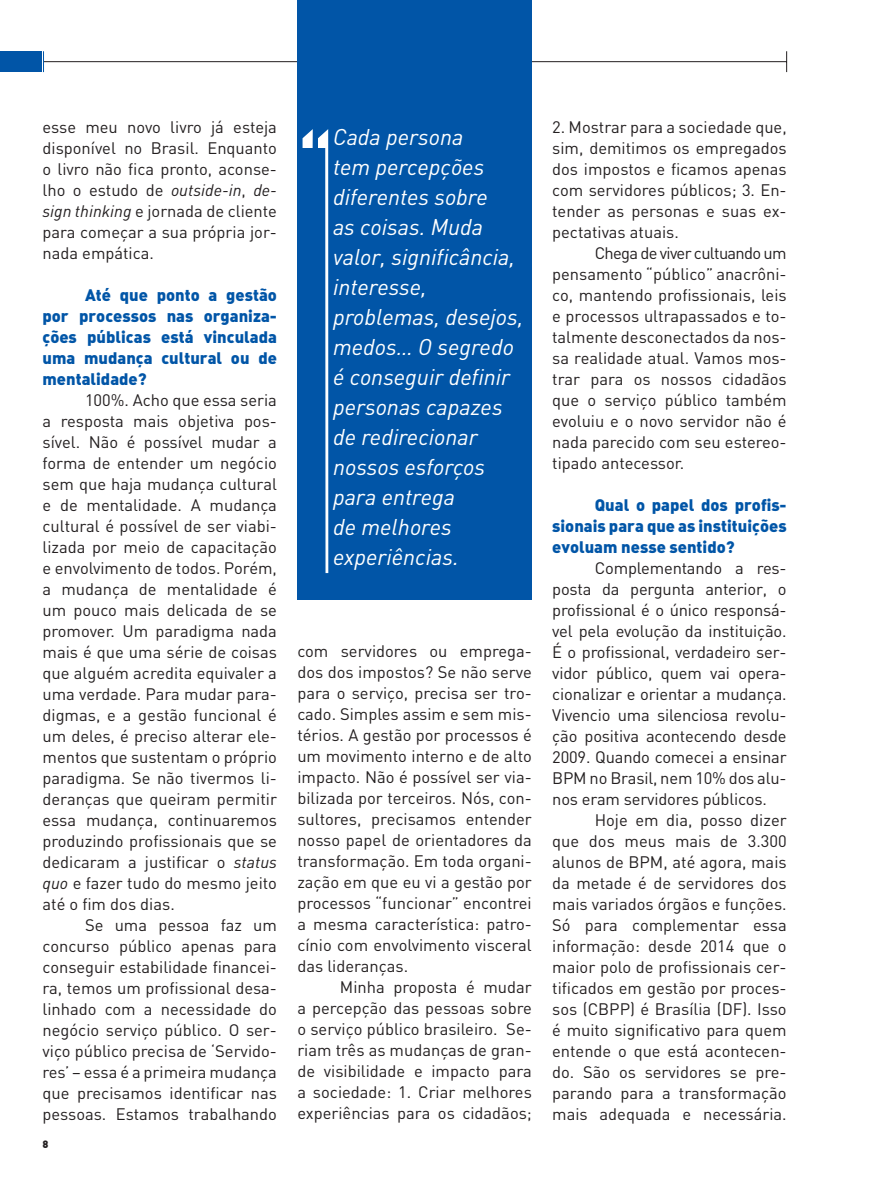
<style>
.page{position:relative;width:893px;height:1191px;background:#fff}
.page>*{position:absolute;margin:0;border:0;box-sizing:border-box;transform-origin:0 0}
.Citação{font:italic 22.5px/30px "DIN";color:#fff}
.Texto_Geral{font:16.5px/21px "DIN";color:#231f20;text-align:justify}
.Pergunta_-_Estrevist{font:16.5px/21px "DIN Black Alternate";color:#0155a7;text-align:justify}
.t1{font:10.5px "DIN Black Alternate";color:#231f20}
.s1{font-style:italic}
</style>
<div class="page">
<hr style="left:44px;top:61px;width:743px;height:1px;background:#231f20">
<svg style="left:786px;top:51px;width:1px;height:21px"></svg>
<div style="left:0;top:51px;width:41px;height:21px;background:#0155a7"></div>
<svg style="left:43px;top:51px;width:1px;height:21px"></svg>
<div style="left:297px;top:0;width:235px;height:600px;background:#0155a7"></div>
<svg style="left:303px;top:129px;width:25px;height:444px"></svg>
<p class="Texto_Geral" style="left:43px;top:116px;width:236px">esse meu novo livro já esteja disponível no Brasil. Enquanto o livro não fica pronto, aconse&shy;lho o estudo de <span class="s1">outside-in</span>, <span class="s1">de&shy;sign thinking</span> e jornada de cliente para começar a sua própria jor&shy;nada empática.</p>
<p class="Pergunta_-_Estrevist" style="left:43px;top:283px;width:236px;text-indent:43px">Até que ponto a gestão por processos nas organiza&shy;ções públicas está vinculada uma mudança cultural ou de mentalidade?</p>
<p class="Texto_Geral" style="left:43px;top:389px;width:236px;text-indent:43px">100%. Acho que essa seria a resposta mais objetiva pos&shy;sível. Não é possível mudar a forma de entender um negócio sem que haja mudança cultural e de mentalidade. A mudança cultural é possível de ser viabi&shy;lizada por meio de capacitação e envolvimento de todos. Porém, a mudança de mentalidade é um pouco mais delicada de se promover. Um paradigma nada mais é que uma série de coisas que alguém acredita equivaler a uma verdade. Para mudar para&shy;digmas, e a gestão funcional é um deles, é preciso alterar ele&shy;mentos que sustentam o próprio paradigma. Se não tivermos li&shy;deranças que queiram permitir essa mudança, continuaremos produzindo profissionais que se dedicaram a justificar o <span class="s1">status quo</span> e fazer tudo do mesmo jeito até o fim dos dias.</p>
<p class="Texto_Geral" style="left:43px;top:914px;width:236px;text-indent:43px">Se uma pessoa faz um concurso público apenas para conseguir estabilidade financei&shy;ra, temos um profissional desa&shy;linhado com a necessidade do negócio serviço público. O ser&shy;viço público precisa de ‘Servido&shy;res’ – essa é a primeira mudança que precisamos identificar nas pessoas. Estamos trabalhando</p>
<p class="t1" style="left:43px;top:1137px;width:8px">8</p>
<p class="Citação" style="left:333px;top:122px;width:192px">Cada persona<br>tem percepções diferentes sobre<br>as coisas. Muda valor, significância, interesse, problemas, desejos, medos… O segredo é conseguir definir personas capazes de redirecionar nossos esforços para entrega<br>de melhores experiências.</p>
<p class="Texto_Geral" style="left:297px;top:640px;width:236px">com servidores ou emprega&shy;dos dos impostos? Se não serve para o serviço, precisa ser tro&shy;cado. Simples assim e sem mis&shy;térios. A gestão por processos é um movimento interno e de alto impacto. Não é possível ser via&shy;bilizada por terceiros. Nós, con&shy;sultores, precisamos entender nosso papel de orientadores da transformação. Em toda organi&shy;zação em que eu vi a gestão por processos “funcionar” encontrei a mesma característica: patro&shy;cínio com envolvimento visceral das lideranças.</p>
<p class="Texto_Geral" style="left:297px;top:976px;width:236px;text-indent:43px">Minha proposta é mudar a percepção das pessoas sobre o serviço público brasileiro. Se&shy;riam três as mudanças de gran&shy;de visibilidade e impacto para a sociedade: 1. Criar melhores experiências para os cidadãos;</p>
<p class="Texto_Geral" style="left:552px;top:116px;width:236px">2. Mostrar para a sociedade que, sim, demitimos os empregados dos impostos e ficamos apenas com servidores públicos; 3. En&shy;tender as personas e suas ex&shy;pectativas atuais.</p>
<p class="Texto_Geral" style="left:552px;top:242px;width:236px;text-indent:43px">Chega de viver cultuando um pensamento “público” anacrôni&shy;co, mantendo profissionais, leis e processos ultrapassados e to&shy;talmente desconectados da nos&shy;sa realidade atual. Vamos mos&shy;trar para os nossos cidadãos que o serviço público também evoluiu e o novo servidor não é nada parecido com seu estereo&shy;tipado antecessor.</p>
<p class="Pergunta_-_Estrevist" style="left:552px;top:493px;width:236px;text-indent:43px">Qual o papel dos profis&shy;sionais para que as instituições evoluam nesse sentido?</p>
<p class="Texto_Geral" style="left:552px;top:557px;width:236px;text-indent:43px">Complementando a res&shy;posta da pergunta anterior, o profissional é o único responsá&shy;vel pela evolução da instituição.<br>É o profissional, verdadeiro ser&shy;vidor público, quem vai opera&shy;cionalizar e orientar a mudança.<br>Vivencio uma silenciosa revolu&shy;ção positiva acontecendo desde 2009. Quando comecei a ensinar BPM no Brasil, nem 10% dos alu&shy;nos eram servidores públicos.</p>
<p class="Texto_Geral" style="left:552px;top:809px;width:236px;text-indent:43px">Hoje em dia, posso dizer que dos meus mais de 3.300 alunos de BPM, até agora, mais da metade é de servidores dos mais variados órgãos e funções.<br>Só para complementar essa informação: desde 2014 que o maior polo de profissionais cer&shy;tificados em gestão por proces&shy;sos (CBPP) é Brasília (DF). Isso é muito significativo para quem entende o que está acontecen&shy;do. São os servidores se pre&shy;parando para a transformação mais adequada e necessária.</p>
</div>
